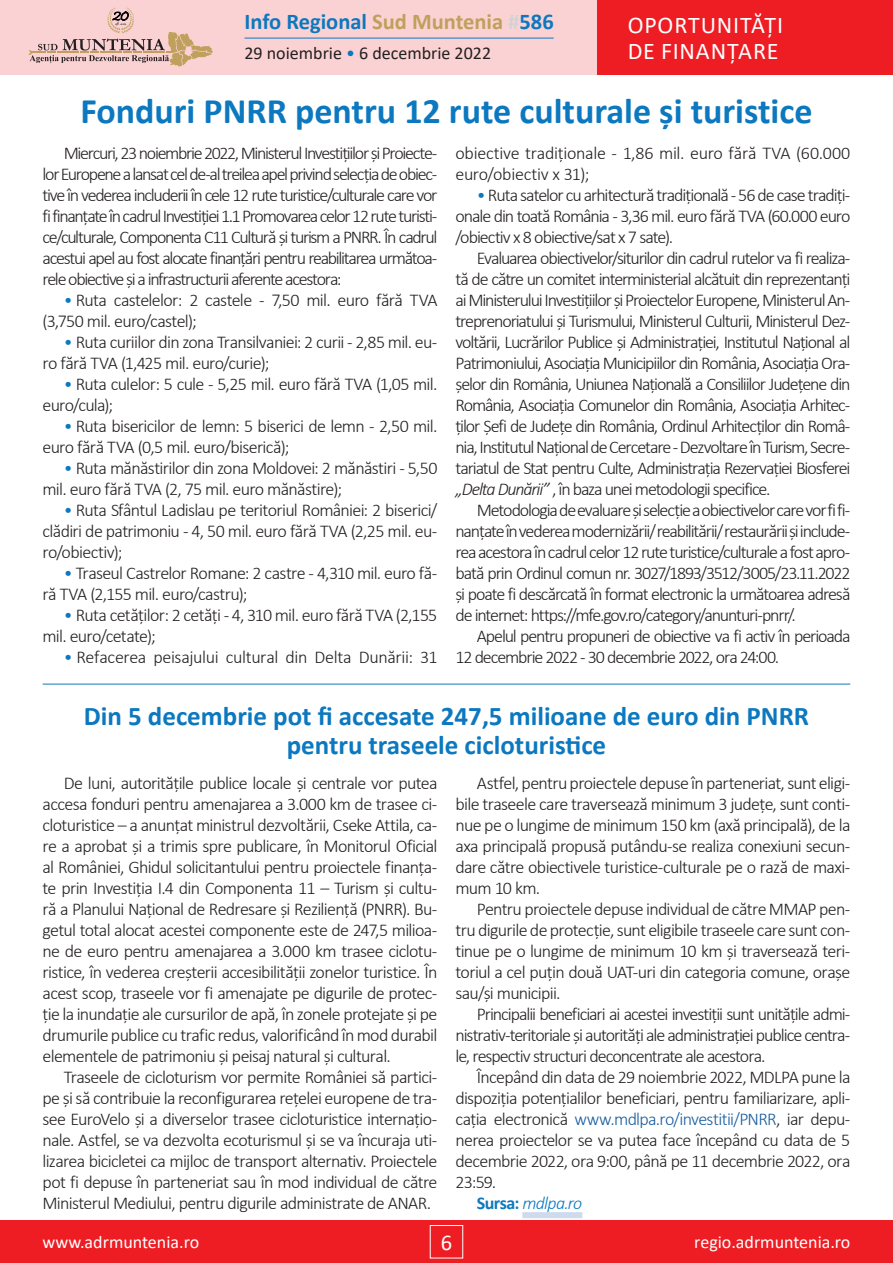
<style>
.page{position:relative;width:893px;height:1263px;background:#fff}
.page>*{position:absolute;margin:0;border:0;box-sizing:border-box;transform-origin:0 0}
.t1{font:700 36px "Calibri";color:#0c78bf}
.t2{font:700 27px/28.5px "Calibri";color:#0c78bf;text-align:center}
.t3{font:24px/25.5px "Calibri";letter-spacing:.035em;color:#fff}
.t4{font:700 22.5px "Calibri";color:#0c78bf}
.t5{font:22.5px "Calibri";color:#fff}
.t6{font:300 18px/21px "Calibri";letter-spacing:-.04em;color:#231f20;text-align:justify}
.t7{font:300 18px/21px "Calibri";letter-spacing:-.06em;color:#231f20}
.t8{font:300 18px/21px "Calibri";letter-spacing:-.015em;color:#231f20}
.t9{font:300 18px "Calibri";letter-spacing:-.04em;color:#175d9e}
.t10{font:300 18px "Calibri";letter-spacing:-.02em;color:#231f20}
.t11{font:18px "Calibri";color:#fff}
.t12{font:18px "Calibri";color:#231f20}
.t13{font:italic 300 18px "Calibri";letter-spacing:-.04em;color:#0c78bf}
.s1{color:#bfa05c}
.s2{color:#d1d2d4}
.s3{color:#0c78bf}
.s4{font-style:italic}
.s5{color:#231f20}
.s6{font-weight:700;font-style:normal}
</style>
<div class="page">
<div style="left:0;top:1220px;width:893px;height:43px;background:#ee1d23"></div>
<div style="left:430px;top:1225px;width:33px;height:33px;border:1px solid #fff"></div>
<div style="left:0;top:0;width:893px;height:75px;background:#fbd2d3"></div>
<div style="left:597px;top:0;width:296px;height:75px;background:#ee1d23"></div>
<hr style="left:244px;top:38px;width:310px;height:1px;background:#0c78bf">
<svg style="left:29px;top:8px;width:184px;height:58px"></svg>
<div style="left:522px;top:1212px;width:60px;height:6px;background:#cedaee"></div>
<hr style="left:43px;top:684px;width:807px;height:1px;background:#0c78bf">
<p class="t4" style="left:244px;top:6px;width:311px">Info Regional <span class="s1">Sud Muntenia</span> <span class="s2">#</span>586</p>
<p class="t12" style="left:244px;top:41px;width:248px">29 noiembrie <span class="s3">•</span> 6 decembrie 2022</p>
<h3 class="t3" style="left:628px;top:12px;width:157px">OPORTUNITĂȚI<br>DE FINANȚARE</h3>
<h1 class="t1" style="left:80px;top:86px;width:734px">Fonduri PNRR pentru 12 rute culturale și turistice</h1>
<p class="t6" style="left:43px;top:142px;width:396px;text-indent:21px">Miercuri, 23 noiembrie 2022, Ministerul Investițiilor și Proiecte&shy;lor Europene a lansat cel de-al treilea apel privind selecția de obiec&shy;tive în vederea includerii în cele 12 rute turistice/culturale care vor fi finanțate în cadrul Investiției 1.1 Promovarea celor 12 rute turisti&shy;ce/culturale, Componenta C11 Cultură și turism a PNRR. În cadrul acestui apel au fost alocate finanțări pentru reabilitarea următoa&shy;rele obiective și a infrastructurii aferente acestora:</p>
<p class="t6" style="left:43px;top:289px;width:396px;text-indent:21px"><span class="s3">•</span> Ruta castelelor: 2 castele - 7,50 mil. euro fără TVA (3,750 mil. euro/castel);</p>
<p class="t6" style="left:43px;top:331px;width:396px;text-indent:21px"><span class="s3">•</span> Ruta curiilor din zona Transilvaniei: 2 curii - 2,85 mil. eu&shy;ro fără TVA (1,425 mil. euro/curie);</p>
<p class="t6" style="left:43px;top:373px;width:396px;text-indent:21px"><span class="s3">•</span> Ruta culelor: 5 cule - 5,25 mil. euro fără TVA (1,05 mil. euro/cula);</p>
<p class="t6" style="left:43px;top:415px;width:396px;text-indent:21px"><span class="s3">•</span> Ruta bisericilor de lemn: 5 biserici de lemn - 2,50 mil. euro fără TVA (0,5 mil. euro/biserică);</p>
<p class="t6" style="left:43px;top:457px;width:396px;text-indent:21px"><span class="s3">•</span> Ruta mănăstirilor din zona Moldovei: 2 mănăstiri - 5,50 mil. euro fără TVA (2, 75 mil. euro mănăstire);</p>
<p class="t6" style="left:43px;top:499px;width:396px;text-indent:21px"><span class="s3">•</span> Ruta Sfântul Ladislau pe teritoriul României: 2 biserici/ clădiri de patrimoniu - 4, 50 mil. euro fără TVA (2,25 mil. eu&shy;ro/obiectiv);</p>
<p class="t6" style="left:43px;top:562px;width:396px;text-indent:21px"><span class="s3">•</span> Traseul Castrelor Romane: 2 castre - 4,310 mil. euro fă&shy;ră TVA (2,155 mil. euro/castru);</p>
<p class="t6" style="left:43px;top:604px;width:396px;text-indent:21px"><span class="s3">•</span> Ruta cetăților: 2 cetăți - 4, 310 mil. euro fără TVA (2,155 mil. euro/cetate);</p>
<p class="t10" style="left:64px;top:646px;width:375px"><span class="s3">•</span> Refacerea peisajului cultural din Delta Dunării: 31</p>
<p class="t8" style="left:455px;top:142px;width:396px">obiective tradiționale - 1,86 mil. euro fără TVA (60.000 euro/obiectiv x 31);</p>
<p class="t6" style="left:455px;top:185px;width:396px;text-indent:21px"><span class="s3">•</span> Ruta satelor cu arhitectură tradițională - 56 de case tradiți&shy;onale din toată România - 3,36 mil. euro fără TVA (60.000 euro /obiectiv x 8 obiective/sat x 7 sate).</p>
<p class="t6" style="left:455px;top:248px;width:396px;text-indent:21px">Evaluarea obiectivelor/siturilor din cadrul rutelor va fi realiza&shy;tă de către un comitet interministerial alcătuit din reprezentanți ai Ministerului Investițiilor și Proiectelor Europene, Ministerul An&shy;treprenoriatului și Turismului, Ministerul Culturii, Ministerul Dez&shy;voltării, Lucrărilor Publice și Administrației, Institutul Național al Patrimoniului, Asociația Municipiilor din România, Asociația Ora&shy;șelor din România, Uniunea Națională a Consiliilor Județene din România, Asociația Comunelor din România, Asociația Arhitec&shy;ților Șefi de Județe din România, Ordinul Arhitecților din Româ&shy;nia, Institutul Național de Cercetare - Dezvoltare în Turism, Secre&shy;tariatul de Stat pentru Culte, Administrația Rezervației Biosferei <span class="s4">„Delta Dunării”</span> , în baza unei metodologii specifice.</p>
<p class="t6" style="left:455px;top:500px;width:396px;text-indent:21px">Metodologia de evaluare și selecție a obiectivelor care vor fi fi&shy;nanțate în vederea modernizării/ reabilitării/ restaurării și include&shy;rea acestora în cadrul celor 12 rute turistice/culturale a fost apro&shy;bată prin Ordinul comun nr. 3027/1893/3512/3005/23.11.2022 și poate fi descărcată în format electronic la următoarea adresă de internet: https://mfe.gov.ro/category/anunturi-pnrr/.</p>
<p class="t7" style="left:455px;top:626px;width:397px;text-indent:21px">Apelul pentru propuneri de obiective va fi activ în perioada<br>12 decembrie 2022 - 30 decembrie 2022, ora 24:00.</p>
<h2 class="t2" style="left:84px;top:702px;width:727px">Din 5 decembrie pot fi accesate 247,5 milioane de euro din PNRR pentru traseele cicloturistice</h2>
<p class="t6" style="left:43px;top:772px;width:396px;text-indent:21px">De luni, autoritățile publice locale și centrale vor putea accesa fonduri pentru amenajarea a 3.000 km de trasee ci&shy;cloturistice – a anunțat ministrul dezvoltării, Cseke Attila, ca&shy;re a aprobat și a trimis spre publicare, în Monitorul Oficial al României, Ghidul solicitantului pentru proiectele finanța&shy;te prin Investiția I.4 din Componenta 11 – Turism și cultu&shy;ră a Planului Național de Redresare și Reziliență (PNRR). Bu&shy;getul total alocat acestei componente este de 247,5 milioa&shy;ne de euro pentru amenajarea a 3.000 km trasee ciclotu&shy;ristice, în vederea creșterii accesibilității zonelor turistice. În acest scop, traseele vor fi amenajate pe digurile de protec&shy;ție la inundație ale cursurilor de apă, în zonele protejate și pe drumurile publice cu trafic redus, valorificând în mod durabil elementele de patrimoniu și peisaj natural și cultural.</p>
<p class="t6" style="left:43px;top:1066px;width:396px;text-indent:21px">Traseele de cicloturism vor permite României să partici&shy;pe și să contribuie la reconfigurarea rețelei europene de tra&shy;see EuroVelo și a diverselor trasee cicloturistice internațio&shy;nale. Astfel, se va dezvolta ecoturismul și se va încuraja uti&shy;lizarea bicicletei ca mijloc de transport alternativ. Proiectele pot fi depuse în parteneriat sau în mod individual de către Ministerul Mediului, pentru digurile administrate de ANAR.</p>
<p class="t6" style="left:455px;top:772px;width:396px;text-indent:21px">Astfel, pentru proiectele depuse în parteneriat, sunt eligi&shy;bile traseele care traversează minimum 3 județe, sunt conti&shy;nue pe o lungime de minimum 150 km (axă principală), de la axa principală propusă putându-se realiza conexiuni secun&shy;dare către obiectivele turistice-culturale pe o rază de maxi&shy;mum 10 km.</p>
<p class="t6" style="left:455px;top:898px;width:396px;text-indent:21px">Pentru proiectele depuse individual de către MMAP pen&shy;tru digurile de protecție, sunt eligibile traseele care sunt con&shy;tinue pe o lungime de minimum 10 km și traversează teri&shy;toriul a cel puțin două UAT-uri din categoria comune, orașe sau/și municipii.</p>
<p class="t6" style="left:455px;top:1003px;width:396px;text-indent:21px">Principalii beneficiari ai acestei investiții sunt unitățile admi&shy;nistrativ-teritoriale și autorități ale administrației publice centra&shy;le, respectiv structuri deconcentrate ale acestora.</p>
<p class="t6" style="left:477px;top:1066px;width:375px">Începând din data de 29 noiembrie 2022, MDLPA pune la</p>
<p class="t6" style="left:455px;top:1087px;width:396px">dispoziția potențialilor beneficiari, pentru familiarizare, apli-</p>
<p class="t9" style="left:455px;top:1108px;width:396px"><span class="s5">cația electronică</span> www.mdlpa.ro/investitii/PNRR<span class="s5">, iar depu-</span></p>
<p class="t6" style="left:455px;top:1129px;width:396px">nerea proiectelor se va putea face începând cu data de 5</p>
<p class="t6" style="left:455px;top:1150px;width:396px">decembrie 2022, ora 9:00, până pe 11 decembrie 2022, ora</p>
<p class="t6" style="left:455px;top:1171px;width:42px">23:59.</p>
<p class="t13" style="left:477px;top:1192px;width:107px"><span class="s6">Sursa:</span> mdlpa.ro</p>
<p class="t11" style="left:43px;top:1230px;width:158px">www.adrmuntenia.ro</p>
<p class="t5" style="left:441px;top:1226px;width:13px">6</p>
<p class="t11" style="left:694px;top:1230px;width:158px">regio.adrmuntenia.ro</p>
</div>
